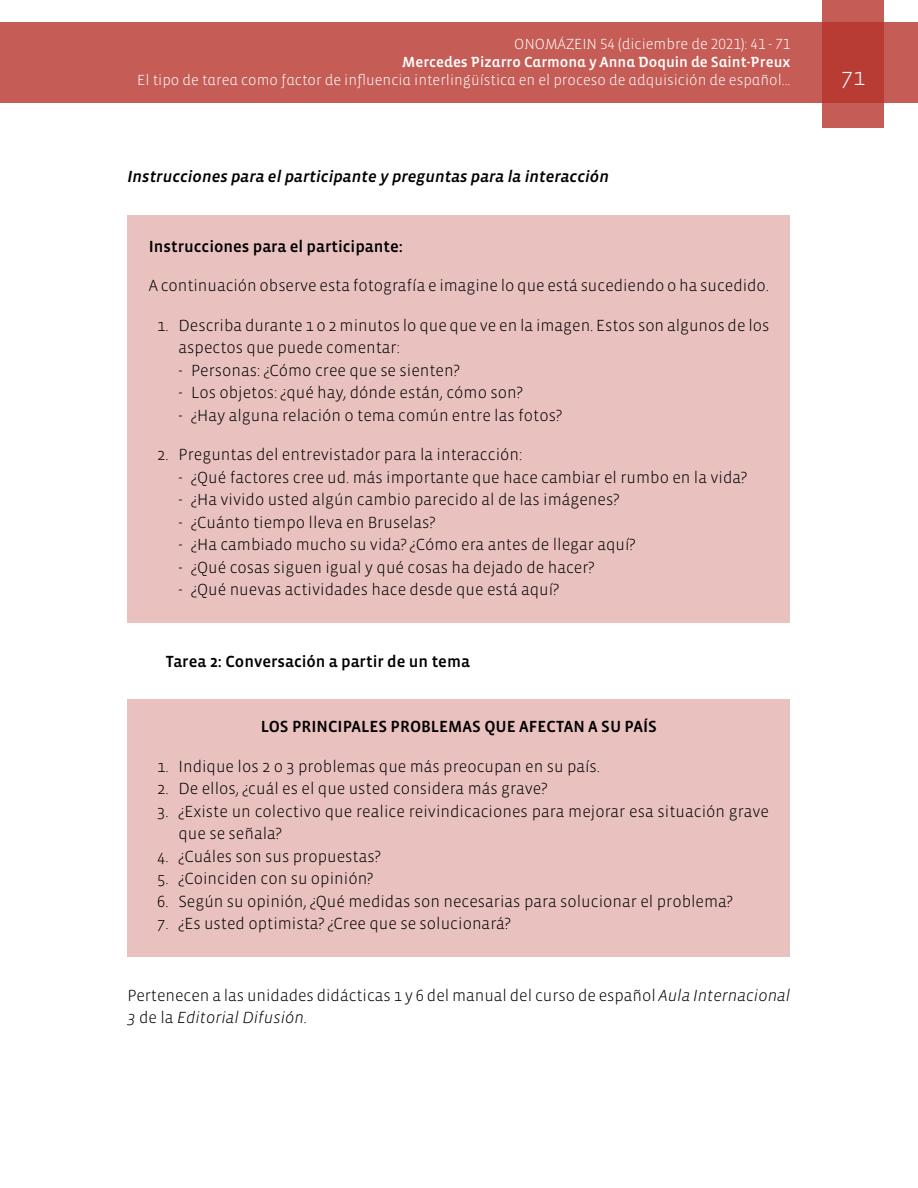
<style>
.page{position:relative;width:918px;height:1188px;background:#fff}
.page>*{position:absolute;margin:0;border:0;box-sizing:border-box;transform-origin:0 0}
.t1{font:300 24px "Vista Sans";color:#fff}
.t2{font:300 16.5px/22.5px "Vista Sans";color:#000}
.t3{font:16.5px "Vista Sans Med";color:#000}
.t4{font:italic 16.5px "Vista Sans Med";color:#000}
.t5{font:300 15px "Vista Sans Alt";color:#fff}
.t6{font:15px "Vista Sans Alt Med";color:#fff}
.s1{font-style:italic}
</style>
<div class="page">
<div style="left:0;top:23px;width:918px;height:80px;background:#c55c56"></div>
<svg style="left:822px;top:0;width:62px;height:128px;background:#bd4740"></svg>
<div style="left:128px;top:216px;width:662px;height:407px;background:#e9c2c0"></div>
<div style="left:128px;top:699px;width:662px;height:258px;background:#e9c2c0"></div>
<p class="t5" style="left:514px;top:37px;width:278px">ONOMÁZEIN 54 (diciembre de 2021): 41 - 71</p>
<p class="t6" style="left:402px;top:55px;width:390px">Mercedes Pizarro Carmona y Anna Doquin de Saint-Preux</p>
<p class="t5" style="left:137px;top:73px;width:655px">El tipo de tarea como factor de influencia interlingüística en el proceso de adquisición de español...</p>
<h1 class="t1" style="left:841px;top:65px;width:25px">71</h1>
<p class="t4" style="left:128px;top:168px;width:483px">Instrucciones para el participante y preguntas para la interacción</p>
<p class="t3" style="left:149px;top:238px;width:256px">Instrucciones para el participante:</p>
<p class="t2" style="left:149px;top:275px;width:622px">A continuación observe esta fotografía e imagine lo que está sucediendo o ha sucedido.</p>
<p class="t2" style="left:179px;top:314px;width:592px;text-indent:-21px">1. Describa durante 1 o 2 minutos lo que que ve en la imagen. Estos son algunos de los aspectos que puede comentar:</p>
<p class="t2" style="left:179px;top:359px;width:283px">- Personas: ¿Cómo cree que se sienten?</p>
<p class="t2" style="left:179px;top:382px;width:345px">- Los objetos: ¿qué hay, dónde están, cómo son?</p>
<p class="t2" style="left:179px;top:404px;width:385px">- ¿Hay alguna relación o tema común entre las fotos?</p>
<p class="t2" style="left:157px;top:444px;width:367px">2. Preguntas del entrevistador para la interacción:</p>
<p class="t2" style="left:179px;top:466px;width:570px">- ¿Qué factores cree ud. más importante que hace cambiar el rumbo en la vida?</p>
<p class="t2" style="left:179px;top:489px;width:442px">- ¿Ha vivido usted algún cambio parecido al de las imágenes?</p>
<p class="t2" style="left:179px;top:511px;width:258px">- ¿Cuánto tiempo lleva en Bruselas?</p>
<p class="t2" style="left:179px;top:534px;width:458px">- ¿Ha cambiado mucho su vida? ¿Cómo era antes de llegar aquí?</p>
<p class="t2" style="left:179px;top:556px;width:417px">- ¿Qué cosas siguen igual y qué cosas ha dejado de hacer?</p>
<p class="t2" style="left:179px;top:579px;width:382px">- ¿Qué nuevas actividades hace desde que está aquí?</p>
<p class="t3" style="left:166px;top:653px;width:306px">Tarea 2: Conversación a partir de un tema</p>
<p class="t3" style="left:261px;top:718px;width:398px">LOS PRINCIPALES PROBLEMAS QUE AFECTAN A SU PAÍS</p>
<p class="t2" style="left:157px;top:755px;width:444px">1. Indique los 2 o 3 problemas que más preocupan en su país.</p>
<p class="t2" style="left:157px;top:778px;width:391px">2. De ellos, ¿cuál es el que usted considera más grave?</p>
<p class="t2" style="left:179px;top:800px;width:592px;text-indent:-21px">3. ¿Existe un colectivo que realice reivindicaciones para mejorar esa situación grave que se señala?</p>
<p class="t2" style="left:157px;top:845px;width:225px">4. ¿Cuáles son sus propuestas?</p>
<p class="t2" style="left:157px;top:868px;width:217px">5. ¿Coinciden con su opinión?</p>
<p class="t2" style="left:157px;top:890px;width:577px">6. Según su opinión, ¿Qué medidas son necesarias para solucionar el problema?</p>
<p class="t2" style="left:157px;top:913px;width:355px">7. ¿Es usted optimista? ¿Cree que se solucionará?</p>
<p class="t2" style="left:128px;top:984px;width:664px">Pertenecen a las unidades didácticas 1 y 6 del manual del curso de español <span class="s1">Aula Internacional<br>3</span> de la <span class="s1">Editorial Difusión.</span></p>
</div>
